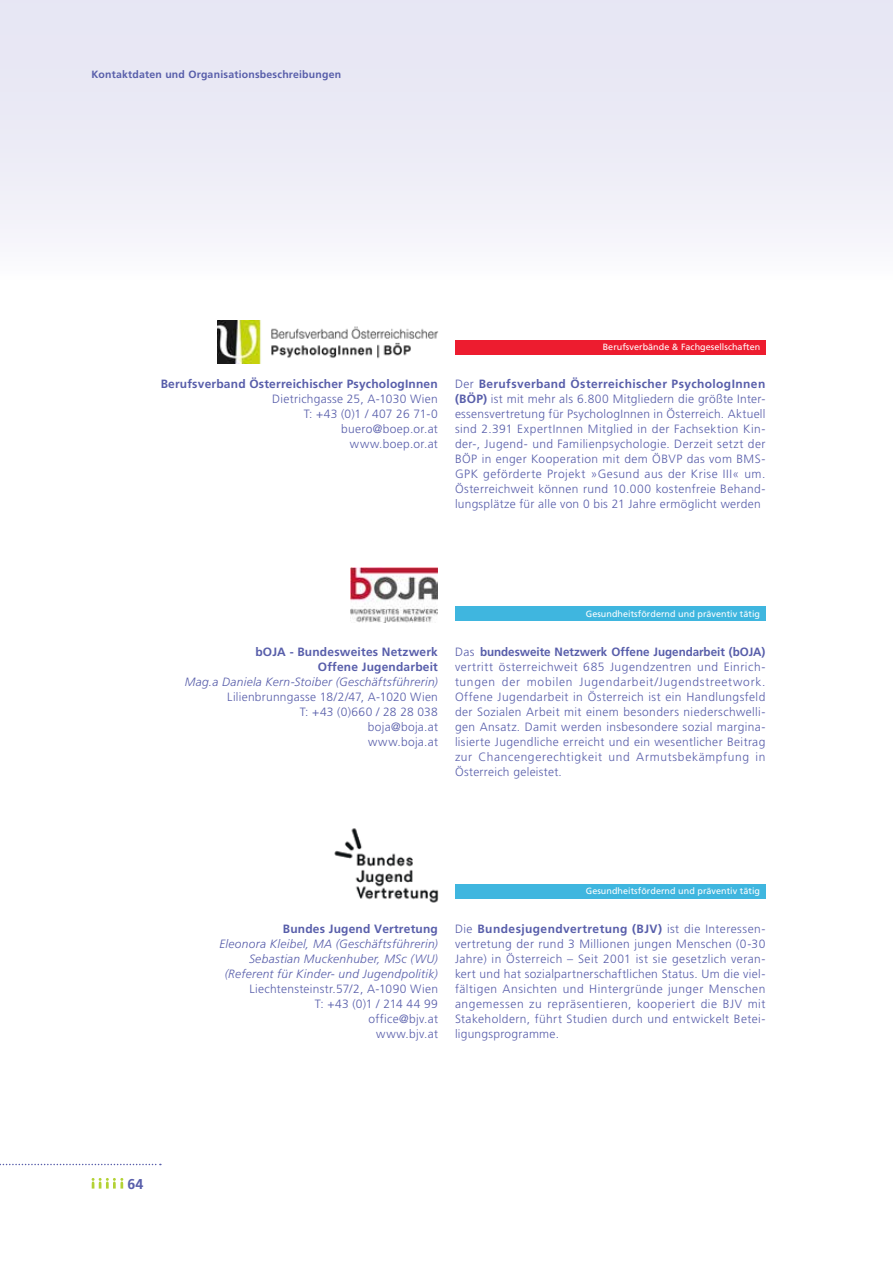
<style>
.page{position:relative;width:893px;height:1263px;background:#fff}
.page>*{position:absolute;margin:0;border:0;box-sizing:border-box;transform-origin:0 0}
.t1{font:700 14.25px "Frutiger";color:#585eaa}
.t2{font:300 12px/15px "Frutiger";letter-spacing:.025em;color:#585eaa;text-align:justify}
.t3{font:italic 300 12px/15px "Frutiger";letter-spacing:.025em;color:#585eaa;text-align:right}
.t4{font:700 12px/15px "Frutiger";letter-spacing:.015em;color:#585eaa;text-align:right}
.t5{font:700 10.5px "Frutiger";letter-spacing:.02em;color:#585eaa}
.t6{font:9px "Frutiger";letter-spacing:.005em;color:#fff}
.s1{font-weight:700}
</style>
<div class="page">
<div style="left:0;top:0;width:893px;height:283px;background:linear-gradient(to bottom,#e3e3f2,#f8f8fc)"></div>
<svg style="left:0;top:1164px;width:161px;height:1px"></svg>
<svg style="left:92px;top:1178px;width:31px;height:10px"></svg>
<img style="left:218px;top:321px;width:221px;height:43px">
<div style="left:455px;top:340px;width:310px;height:14px;background:#ed1c2f"></div>
<img style="left:351px;top:567px;width:87px;height:56px">
<div style="left:455px;top:607px;width:310px;height:14px;background:#3fb6df"></div>
<img style="left:334px;top:828px;width:105px;height:75px">
<div style="left:455px;top:884px;width:310px;height:14px;background:#3fb6df"></div>
<p class="t5" style="left:91px;top:68px;width:251px">Kontaktdaten und Organisationsbeschreibungen</p>
<p class="t4" style="left:161px;top:377px;width:279px">Berufsverband Österreichischer PsychologInnen</p>
<p class="t2" style="left:272px;top:392px;width:167px;text-align:right">Dietrichgasse 25, A-1030 Wien<br>T: +43 (0)1 / 407 26 71-0 buero@boep.or.at www.boep.or.at</p>
<p class="t6" style="left:603px;top:342px;width:159px">Berufsverbände &amp; Fachgesellschaften</p>
<p class="t2" style="left:455px;top:377px;width:312px">Der <span class="s1">Berufsverband Österreichischer PsychologInnen (BÖP)</span> ist mit mehr als 6.800 Mitgliedern die größte Inter&shy;essensvertretung für PsychologInnen in Österreich. Aktuell sind 2.391 ExpertInnen Mitglied in der Fachsektion Kin&shy;der-, Jugend- und Familienpsychologie. Derzeit setzt der BÖP in enger Kooperation mit dem ÖBVP das vom BMS-GPK geförderte Projekt »Gesund aus der Krise III« um.<br>Österreichweit können rund 10.000 kostenfreie Behand&shy;lungsplätze für alle von 0 bis 21 Jahre ermöglicht werden</p>
<p class="t4" style="left:255px;top:644px;width:184px">bOJA - Bundesweites Netzwerk<br>Offene Jugendarbeit</p>
<p class="t3" style="left:185px;top:674px;width:255px">Mag.a Daniela Kern-Stoiber (Geschäftsführerin)</p>
<p class="t2" style="left:227px;top:689px;width:212px;text-align:right">Lilienbrunngasse 18/2/47, A-1020 Wien<br>T: +43 (0)660 / 28 28 038 boja@boja.at<br>www.boja.at</p>
<p class="t6" style="left:586px;top:608px;width:176px">Gesundheitsfördernd und präventiv tätig</p>
<p class="t2" style="left:455px;top:644px;width:312px">Das <span class="s1">bundesweite Netzwerk Offene Jugendarbeit (bOJA) </span>vertritt österreichweit 685 Jugendzentren und Einrich&shy;tungen der mobilen Jugendarbeit/Jugendstreetwork.<br>Offene Jugendarbeit in Österreich ist ein Handlungsfeld der Sozialen Arbeit mit einem besonders niederschwelli&shy;gen Ansatz. Damit werden insbesondere sozial margina&shy;lisierte Jugendliche erreicht und ein wesentlicher Beitrag zur Chancengerechtigkeit und Armutsbekämpfung in Österreich geleistet.</p>
<p class="t4" style="left:283px;top:921px;width:157px">Bundes Jugend Vertretung</p>
<p class="t3" style="left:219px;top:936px;width:220px">Eleonora Kleibel, MA (Geschäftsführerin)<br>Sebastian Muckenhuber, MSc (WU) (Referent für Kinder- und Jugendpolitik)</p>
<p class="t2" style="left:249px;top:981px;width:190px;text-align:right">Liechtensteinstr.57/2, A-1090 Wien<br>T: +43 (0)1 / 214 44 99 office@bjv.at<br>www.bjv.at</p>
<p class="t6" style="left:586px;top:886px;width:176px">Gesundheitsfördernd und präventiv tätig</p>
<p class="t2" style="left:455px;top:921px;width:312px">Die <span class="s1">Bundesjugendvertretung (BJV)</span> ist die Interessen&shy;vertretung der rund 3 Millionen jungen Menschen (0-30<br>Jahre) in Österreich – Seit 2001 ist sie gesetzlich veran&shy;kert und hat sozialpartnerschaftlichen Status. Um die viel&shy;fältigen Ansichten und Hintergründe junger Menschen angemessen zu repräsentieren, kooperiert die BJV mit Stakeholdern, führt Studien durch und entwickelt Betei&shy;ligungsprogramme.</p>
<p class="t1" style="left:128px;top:1175px;width:17px">64</p>
</div>
